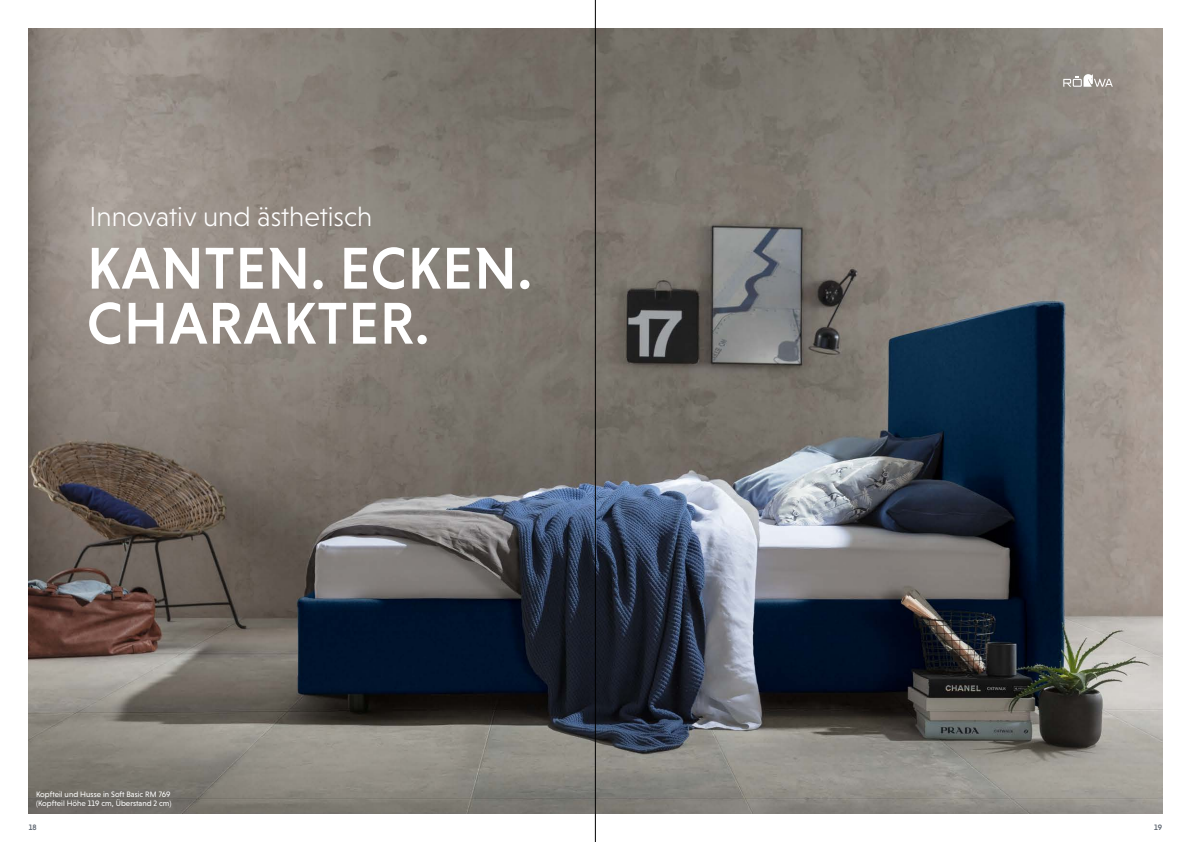
<style>
.page{position:relative;width:1191px;height:842px;background:#fff}
.page>*{position:absolute;margin:0;border:0;box-sizing:border-box;transform-origin:0 0}
.t1{font:500 60px/55px "Niveau Grotesk";letter-spacing:.015em;color:#fff}
.t2{font:300 28px "Niveau Grotesk";color:#fff}
.t3{font:8px/9px "Niveau Grotesk";letter-spacing:.005em;color:#fff}
.t4{font:500 8px "Niveau Grotesk";color:#5e6671}
</style>
<div class="page">
<img style="left:29px;top:29px;width:1133px;height:784px">
<hr style="left:595px;top:0;width:1px;height:842px;background:#000">
<svg style="left:1063px;top:74px;width:49px;height:13px"></svg>
<h2 class="t2" style="left:90px;top:200px;width:284px">Innovativ und ästhetisch</h2>
<h1 class="t1" style="left:87px;top:240px;width:447px">KANTEN. ECKEN.<br>CHARAKTER.</h1>
<p class="t3" style="left:36px;top:789px;width:137px">Kopfteil und Husse in Soft Basic RM 769 (Kopfteil Höhe 119 cm, Überstand 2 cm)</p>
<p class="t4" style="left:29px;top:823px;width:9px">18</p>
<p class="t4" style="left:1154px;top:823px;width:9px">19</p>
</div>
